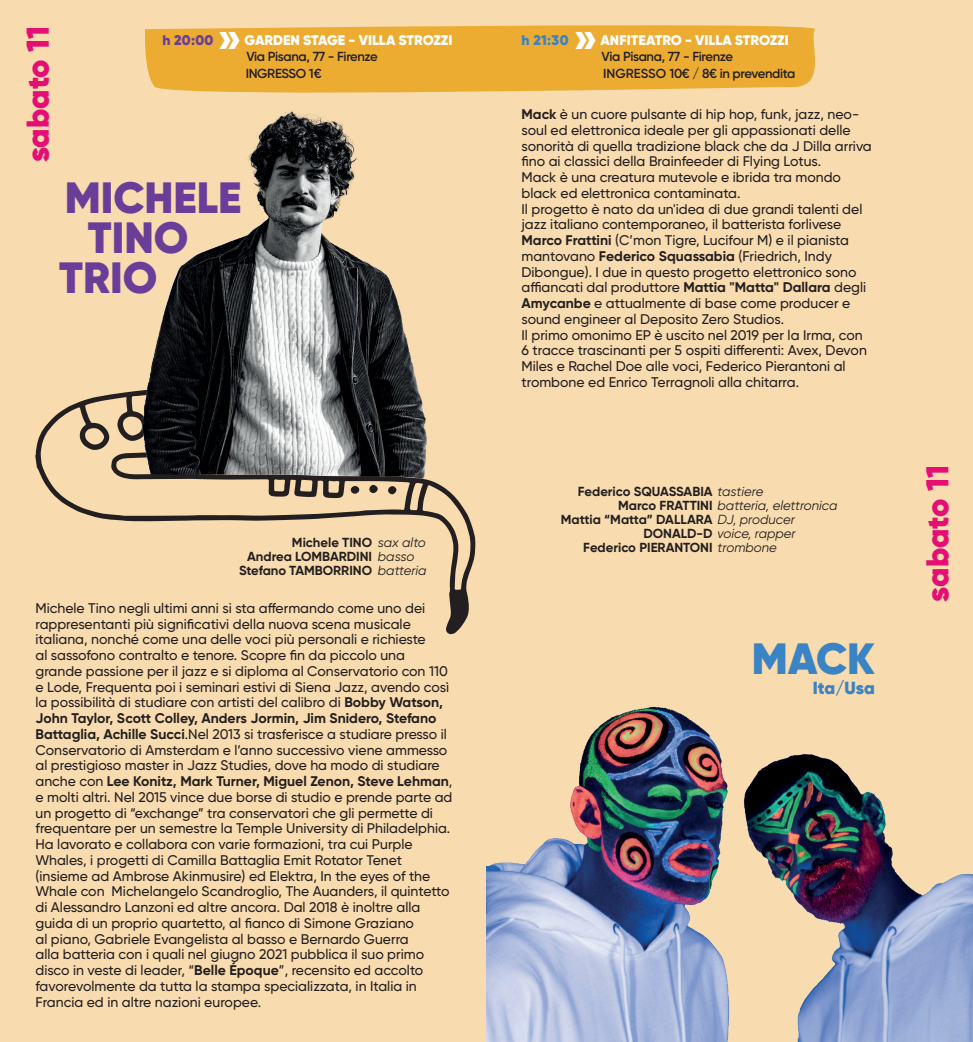
<style>
.page{position:relative;width:973px;height:1042px;background:#fff}
.page>*{position:absolute;margin:0;border:0;box-sizing:border-box;transform-origin:0 0}
.t1{font:900 43.75px "Gilroy";color:#6a3e98}
.t2{font:900 43.75px "Gilroy";color:#3a83c4}
.t3{font:900 43.75px "Gilroy";color:#fff}
.t4{font:900 31.5px "Gilroy";color:#e40e74}
.t5{font:900 17.5px "Gilroy";letter-spacing:-.005em;color:#3a83c4}
.t6{font:500 14px/15.8px "Gilroy";color:#231f20}
.t7{font:900 14px "Gilroy";color:#fff}
.t8{font:900 14px "Gilroy";color:#6a3e98}
.t9{font:900 14px "Gilroy";color:#3a83c4}
.t10{font:700 13.12px "Gilroy";color:#231f20}
.t11{font:600 13.12px "Gilroy";letter-spacing:-.025em;color:#231f20}
.t12{font:italic 13.12px "Gilroy";color:#231f20}
.s1{font-weight:700}
.s2{font-weight:400;font-style:italic}
.s3{font-weight:700;font-style:normal}
</style>
<div class="page">
<div style="left:0;top:0;width:972px;height:1042px;background:#f8dbae"></div>
<svg style="left:145px;top:25px;width:670px;height:68px;background:#ecaf3a"></svg>
<svg style="left:35px;top:391px;width:440px;height:243px"></svg>
<div style="left:369px;top:485px;width:9px;height:8px;background:#231f20;border-radius:4px"></div>
<svg style="left:387px;top:486px;width:9px;height:8px"></svg>
<svg style="left:350px;top:486px;width:9px;height:8px"></svg>
<img style="left:136px;top:111px;width:308px;height:368px">
<img style="left:486px;top:706px;width:486px;height:336px">
<h2 class="t4" style="left:18px;top:162px;width:138px;rotate:-90deg">sabato 11</h2>
<p class="t8" style="left:162px;top:31px;width:52px">h 20:00</p>
<h1 class="t3" style="left:217px;top:11px;width:26px">»</h1>
<p class="t7" style="left:244px;top:32px;width:209px">GARDEN STAGE - VILLA STROZZI</p>
<p class="t9" style="left:521px;top:31px;width:48px">h 21:30</p>
<h1 class="t3" style="left:573px;top:11px;width:26px">»</h1>
<p class="t7" style="left:600px;top:32px;width:190px">ANFITEATRO - VILLA STROZZI</p>
<p class="t11" style="left:601px;top:48px;width:133px">Via Pisana, 77 - Firenze</p>
<p class="t11" style="left:246px;top:48px;width:133px">Via Pisana, 77 - Firenze</p>
<p class="t11" style="left:246px;top:65px;width:77px">INGRESSO 1€</p>
<p class="t11" style="left:603px;top:65px;width:194px">INGRESSO 10€ / 8€ in prevendita</p>
<p class="t6" style="left:521px;top:106px;width:352px"><span class="s1">Mack</span> è un cuore pulsante di hip hop, funk, jazz, neo&shy;soul ed elettronica ideale per gli appassionati delle sonorità di quella tradizione black che da J Dilla arriva fino ai classici della Brainfeeder di Flying Lotus.<br>Mack è una creatura mutevole e ibrida tra mondo black ed elettronica contaminata.<br>Il progetto è nato da un'idea di due grandi talenti del jazz italiano contemporaneo, il batterista forlivese <span class="s1">Marco Frattini</span> (C’mon Tigre, Lucifour M) e il pianista mantovano <span class="s1">Federico Squassabia</span> (Friedrich, Indy Dibongue). I due in questo progetto elettronico sono affiancati dal produttore <span class="s1">Mattia "Matta" Dallara</span> degli <span class="s1">Amycanbe</span> e attualmente di base come producer e sound engineer al Deposito Zero Studios.<br>Il primo omonimo EP è uscito nel 2019 per la Irma, con 6 tracce trascinanti per 5 ospiti differenti: Avex, Devon Miles e Rachel Doe alle voci, Federico Pierantoni al trombone ed Enrico Terragnoli alla chitarra.</p>
<h1 class="t1" style="left:65px;top:170px;width:178px">MICHELE</h1>
<h1 class="t1" style="left:88px;top:210px;width:102px">TINO</h1>
<h1 class="t1" style="left:59px;top:250px;width:100px">TRIO</h1>
<p class="t10" style="left:292px;top:534px;width:135px">Michele TINO <span class="s2">sax alto</span></p>
<p class="t10" style="left:247px;top:548px;width:169px">Andrea LOMBARDINI <span class="s2">basso</span></p>
<p class="t10" style="left:239px;top:562px;width:189px">Stefano TAMBORRINO <span class="s2">batteria</span></p>
<p class="t6" style="left:35px;top:600px;width:418px">Michele Tino negli ultimi anni si sta affermando come uno dei rappresentanti più significativi della nuova scena musicale italiana, nonché come una delle voci più personali e richieste<br>al sassofono contralto e tenore. Scopre fin da piccolo una grande passione per il jazz e si diploma al Conservatorio con 110 e Lode, Frequenta poi i seminari estivi di Siena Jazz, avendo così la possibilità di studiare con artisti del calibro di <span class="s1">Bobby Watson, John Taylor, Scott Colley, Anders Jormin, Jim Snidero, Stefano Battaglia, Achille Succi</span>.Nel 2013 si trasferisce a studiare presso il Conservatorio di Amsterdam e l’anno successivo viene ammesso al prestigioso master in Jazz Studies, dove ha modo di studiare anche con <span class="s1">Lee Konitz, Mark Turner, Miguel Zenon, Steve Lehman</span>, e molti altri. Nel 2015 vince due borse di studio e prende parte ad un progetto di “exchange” tra conservatori che gli permette di frequentare per un semestre la Temple University di Philadelphia.<br>Ha lavorato e collabora con varie formazioni, tra cui Purple Whales, i progetti di Camilla Battaglia Emit Rotator Tenet (insieme ad Ambrose Akinmusire) ed Elektra, In the eyes of the Whale con Michelangelo Scandroglio, The Auanders, il quintetto di Alessandro Lanzoni ed altre ancora. Dal 2018 è inoltre alla guida di un proprio quartetto, al fianco di Simone Graziano<br>al piano, Gabriele Evangelista al basso e Bernardo Guerra<br>alla batteria con i quali nel giugno 2021 pubblica il suo primo disco in veste di leader, “<span class="s1">Belle Époque</span>”, recensito ed accolto favorevolmente da tutta la stampa specializzata, in Italia in Francia ed in altre nazioni europee.</p>
<p class="t10" style="left:577px;top:483px;width:187px">Federico SQUASSABIA <span class="s2">tastiere</span></p>
<p class="t12" style="left:618px;top:497px;width:221px"><span class="s3">Marco FRATTINI</span> batteria, elettronica</p>
<p class="t10" style="left:560px;top:511px;width:235px">Mattia “Matta” DALLARA <span class="s2">DJ, producer</span></p>
<p class="t12" style="left:643px;top:525px;width:154px"><span class="s3">DONALD-D</span> voice, rapper</p>
<p class="t10" style="left:583px;top:539px;width:195px">Federico PIERANTONI <span class="s2">trombone</span></p>
<h1 class="t2" style="left:751px;top:631px;width:124px">MACK</h1>
<p class="t5" style="left:812px;top:677px;width:63px">Ita/Usa</p>
<h2 class="t4" style="left:917px;top:601px;width:138px;rotate:-90deg">sabato 11</h2>
</div>
